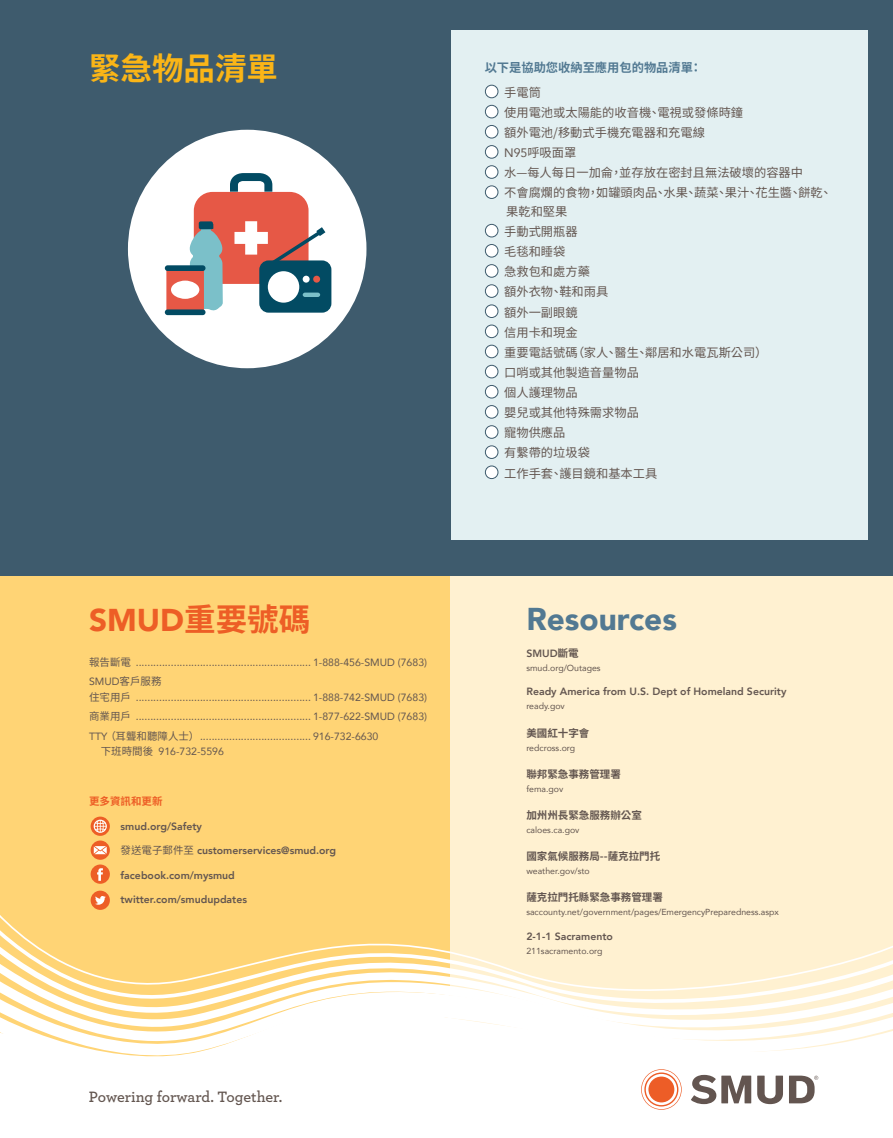
<style>
.page{position:relative;width:893px;height:1138px;background:#fff}
.page>*{position:absolute;margin:0;border:0;box-sizing:border-box;transform-origin:0 0}
.t1{font:900 31.5px "Avenir";color:#527992}
.t2{font:900 31.5px "Avenir";color:#ed5e26}
.t3{font:700 31.5px "Noto Sans CJ Ktc";color:#fab517}
.t4{font:600 15.75px "Archer";color:#635650}
.t5{font:12.25px/18.4px "Noto Sans CJ Ktc";color:#635650}
.t6{font:700 12.25px "Noto Sans CJ Ktc";color:#527992}
.t7{font:10.5px/19.2px "Avenir";color:#635650}
.t8{font:800 10.5px "Avenir";color:#635650}
.t9{font:700 10.5px "Noto Sans CJ Ktc";color:#635650}
.t10{font:700 10.5px "Noto Sans CJ Ktc";color:#ed5e26}
.t11{font:8.75px "Avenir";color:#635650}
.s1{font-size:14px;color:#fff}
.s2{font-family:"Avenir"}
.s3{font-family:"Noto Sans CJ Ktc";font-weight:700}
.s4{font-family:"Noto Sans CJ Ktc"}
.s5{font-family:"Noto Sans CJ Ktc";font-weight:400}
</style>
<div class="page">
<div style="left:0;top:0;width:892px;height:576px;background:#3e5b6d"></div>
<div style="left:128px;top:130px;width:238px;height:238px;background:#fff;border-radius:50%"></div>
<div style="left:194px;top:192px;width:114px;height:92px;background:#e65846;border-radius:19px"></div>
<svg style="left:230px;top:173px;width:42px;height:19px"></svg>
<svg style="left:190px;top:221px;width:33px;height:91px"></svg>
<div style="left:166px;top:266px;width:38px;height:46px;background:#e65846;border-radius:2px"></div>
<div style="left:165px;top:265px;width:40px;height:6px;background:#024b63;border-radius:3px"></div>
<div style="left:165px;top:309px;width:40px;height:6px;background:#024b63;border-radius:3px"></div>
<div style="left:171px;top:280px;width:28px;height:19px;background:#fff;border-radius:50%"></div>
<svg style="left:234px;top:221px;width:97px;height:92px"></svg>
<div style="left:451px;top:31px;width:416px;height:509px;background:#e3f0f2"></div>
<div style="left:485px;top:85px;width:13px;height:13px;border:1px solid #3e5b6d;border-radius:50%"></div>
<div style="left:485px;top:105px;width:13px;height:13px;border:1px solid #3e5b6d;border-radius:50%"></div>
<div style="left:485px;top:125px;width:13px;height:13px;border:1px solid #3e5b6d;border-radius:50%"></div>
<div style="left:485px;top:145px;width:13px;height:14px;border:1px solid #3e5b6d;border-radius:50%"></div>
<div style="left:485px;top:165px;width:13px;height:14px;border:1px solid #3e5b6d;border-radius:50%"></div>
<div style="left:485px;top:185px;width:13px;height:14px;border:1px solid #3e5b6d;border-radius:50%"></div>
<div style="left:485px;top:224px;width:13px;height:13px;border:1px solid #3e5b6d;border-radius:50%"></div>
<div style="left:485px;top:244px;width:13px;height:13px;border:1px solid #3e5b6d;border-radius:50%"></div>
<div style="left:485px;top:264px;width:13px;height:14px;border:1px solid #3e5b6d;border-radius:50%"></div>
<div style="left:485px;top:284px;width:13px;height:14px;border:1px solid #3e5b6d;border-radius:50%"></div>
<div style="left:485px;top:304px;width:13px;height:14px;border:1px solid #3e5b6d;border-radius:50%"></div>
<div style="left:485px;top:324px;width:13px;height:14px;border:1px solid #3e5b6d;border-radius:50%"></div>
<div style="left:485px;top:345px;width:13px;height:13px;border:1px solid #3e5b6d;border-radius:50%"></div>
<div style="left:485px;top:365px;width:13px;height:13px;border:1px solid #3e5b6d;border-radius:50%"></div>
<div style="left:485px;top:385px;width:13px;height:13px;border:1px solid #3e5b6d;border-radius:50%"></div>
<div style="left:485px;top:405px;width:13px;height:13px;border:1px solid #3e5b6d;border-radius:50%"></div>
<div style="left:485px;top:425px;width:13px;height:14px;border:1px solid #3e5b6d;border-radius:50%"></div>
<div style="left:485px;top:445px;width:13px;height:14px;border:1px solid #3e5b6d;border-radius:50%"></div>
<div style="left:485px;top:465px;width:13px;height:14px;border:1px solid #3e5b6d;border-radius:50%"></div>
<div style="left:0;top:576px;width:451px;height:541px;background:#ffd475"></div>
<div style="left:450px;top:576px;width:442px;height:541px;background:#fff1d1"></div>
<div style="left:0;top:1092px;width:892px;height:25px;background:#fff"></div>
<svg style="left:0;top:954px;width:892px;height:138px"></svg>
<svg style="left:641px;top:1069px;width:40px;height:40px;background:#f6b39b"></svg>
<svg style="left:789px;top:1075px;width:29px;height:28px"></svg>
<svg style="left:757px;top:1075px;width:26px;height:29px"></svg>
<svg style="left:691px;top:1074px;width:60px;height:30px;background:#a69e9b"></svg>
<div style="left:91px;top:864px;width:19px;height:19px;background:#ed5e26;border-radius:50%"></div>
<svg style="left:97px;top:868px;width:6px;height:12px"></svg>
<svg style="left:91px;top:890px;width:19px;height:20px"></svg>
<svg style="left:91px;top:840px;width:19px;height:19px"></svg>
<svg style="left:94px;top:846px;width:13px;height:8px"></svg>
<svg style="left:91px;top:816px;width:19px;height:20px"></svg>
<svg style="left:94px;top:819px;width:13px;height:13px"></svg>
<h1 class="t3" style="left:89px;top:50px;width:191px">緊急物品清單</h1>
<p class="t6" style="left:484px;top:61px;width:219px">以下是協助您收納至應用包的物品清單：</p>
<p class="t5" style="left:484px;top:83px;width:58px"><span class="s1">●</span> 手電筒</p>
<p class="t5" style="left:484px;top:103px;width:260px"><span class="s1">●</span> 使用電池或太陽能的收音機、電視或發條時鐘</p>
<p class="t5" style="left:484px;top:124px;width:222px"><span class="s1">●</span> 額外電池/移動式手機充電器和充電線</p>
<p class="t5" style="left:484px;top:144px;width:93px"><span class="s1">●</span> <span class="s2">N95</span>呼吸面罩</p>
<p class="t5" style="left:484px;top:164px;width:320px"><span class="s1">●</span> 水—每人每日一加侖，並存放在密封且無法破壞的容器中</p>
<p class="t5" style="left:506px;top:184px;width:327px;text-indent:-21px"><span class="s1">●</span> 不會腐爛的食物，如罐頭肉品、水果、蔬菜、果汁、花生醬、餅乾、果乾和堅果</p>
<p class="t5" style="left:484px;top:222px;width:94px"><span class="s1">●</span> 手動式開瓶器</p>
<p class="t5" style="left:484px;top:243px;width:82px"><span class="s1">●</span> 毛毯和睡袋</p>
<p class="t5" style="left:484px;top:263px;width:107px"><span class="s1">●</span> 急救包和處方藥</p>
<p class="t5" style="left:484px;top:283px;width:125px"><span class="s1">●</span> 額外衣物、鞋和雨具</p>
<p class="t5" style="left:484px;top:303px;width:94px"><span class="s1">●</span> 額外一副眼鏡</p>
<p class="t5" style="left:484px;top:323px;width:94px"><span class="s1">●</span> 信用卡和現金</p>
<p class="t5" style="left:484px;top:343px;width:284px"><span class="s1">●</span> 重要電話號碼（家人、醫生、鄰居和水電瓦斯公司）</p>
<p class="t5" style="left:484px;top:363px;width:156px"><span class="s1">●</span> 口哨或其他製造音量物品</p>
<p class="t5" style="left:484px;top:383px;width:94px"><span class="s1">●</span> 個人護理物品</p>
<p class="t5" style="left:484px;top:404px;width:156px"><span class="s1">●</span> 嬰兒或其他特殊需求物品</p>
<p class="t5" style="left:484px;top:424px;width:82px"><span class="s1">●</span> 寵物供應品</p>
<p class="t5" style="left:484px;top:444px;width:107px"><span class="s1">●</span> 有繫帶的垃圾袋</p>
<p class="t5" style="left:484px;top:464px;width:174px"><span class="s1">●</span> 工作手套、護目鏡和基本工具</p>
<h1 class="t2" style="left:89px;top:593px;width:223px">SMUD<span class="s3">重要號碼</span></h1>
<p class="t7" style="left:89px;top:652px;width:339px"><span class="s4">報告斷電</span> ............................................................ 1-888-456-SMUD (7683)<br>SMUD<span class="s4">客戶服務</span></p>
<p class="t7" style="left:89px;top:687px;width:339px;text-align:justify"><span class="s4">住宅用戶</span> ............................................................ 1-888-742-SMUD (7683)<span class="s4">商業用戶</span> ............................................................ 1-877-622-SMUD (7683)<br>TTY <span class="s4">（耳聾和聽障人士）</span>...................................... 916-732-6630</p>
<p class="t7" style="left:101px;top:741px;width:125px"><span class="s4">下班時間後</span> 916-732-5596</p>
<p class="t10" style="left:89px;top:795px;width:75px">更多資訊和更新</p>
<p class="t8" style="left:121px;top:818px;width:83px">smud.org/Safety</p>
<p class="t8" style="left:121px;top:842px;width:217px"><span class="s5">發送電子郵件至</span> customerservices@smud.org</p>
<p class="t8" style="left:121px;top:867px;width:116px">facebook.com/mysmud</p>
<p class="t8" style="left:121px;top:891px;width:128px">twitter.com/smudupdates</p>
<h2 class="t4" style="left:89px;top:1085px;width:195px">Powering forward. Together.</h2>
<h1 class="t1" style="left:526px;top:591px;width:152px">Resources</h1>
<p class="t8" style="left:526px;top:645px;width:54px">SMUD<span class="s3">斷電</span></p>
<p class="t11" style="left:526px;top:661px;width:76px">smud.org/Outages</p>
<p class="t8" style="left:526px;top:683px;width:261px">Ready America from U.S. Dept of Homeland Security</p>
<p class="t11" style="left:526px;top:699px;width:40px">ready.gov</p>
<p class="t9" style="left:526px;top:726px;width:64px">美國紅十字會</p>
<p class="t11" style="left:526px;top:740px;width:50px">redcross.org</p>
<p class="t9" style="left:526px;top:768px;width:96px">聯邦緊急事務管理署</p>
<p class="t11" style="left:526px;top:781px;width:38px">fema.gov</p>
<p class="t9" style="left:526px;top:809px;width:117px">加州州長緊急服務辦公室</p>
<p class="t11" style="left:526px;top:822px;width:55px">caloes.ca.gov</p>
<p class="t9" style="left:526px;top:850px;width:135px">國家氣候服務局--薩克拉門托</p>
<p class="t11" style="left:526px;top:864px;width:65px">weather.gov/sto</p>
<p class="t9" style="left:526px;top:891px;width:138px">薩克拉門托縣緊急事務管理署</p>
<p class="t11" style="left:526px;top:905px;width:254px">saccounty.net/government/pages/EmergencyPreparedness.aspx</p>
<p class="t8" style="left:526px;top:927px;width:88px">2-1-1 Sacramento</p>
<p class="t11" style="left:526px;top:943px;width:78px">211sacramento.org</p>
</div>
